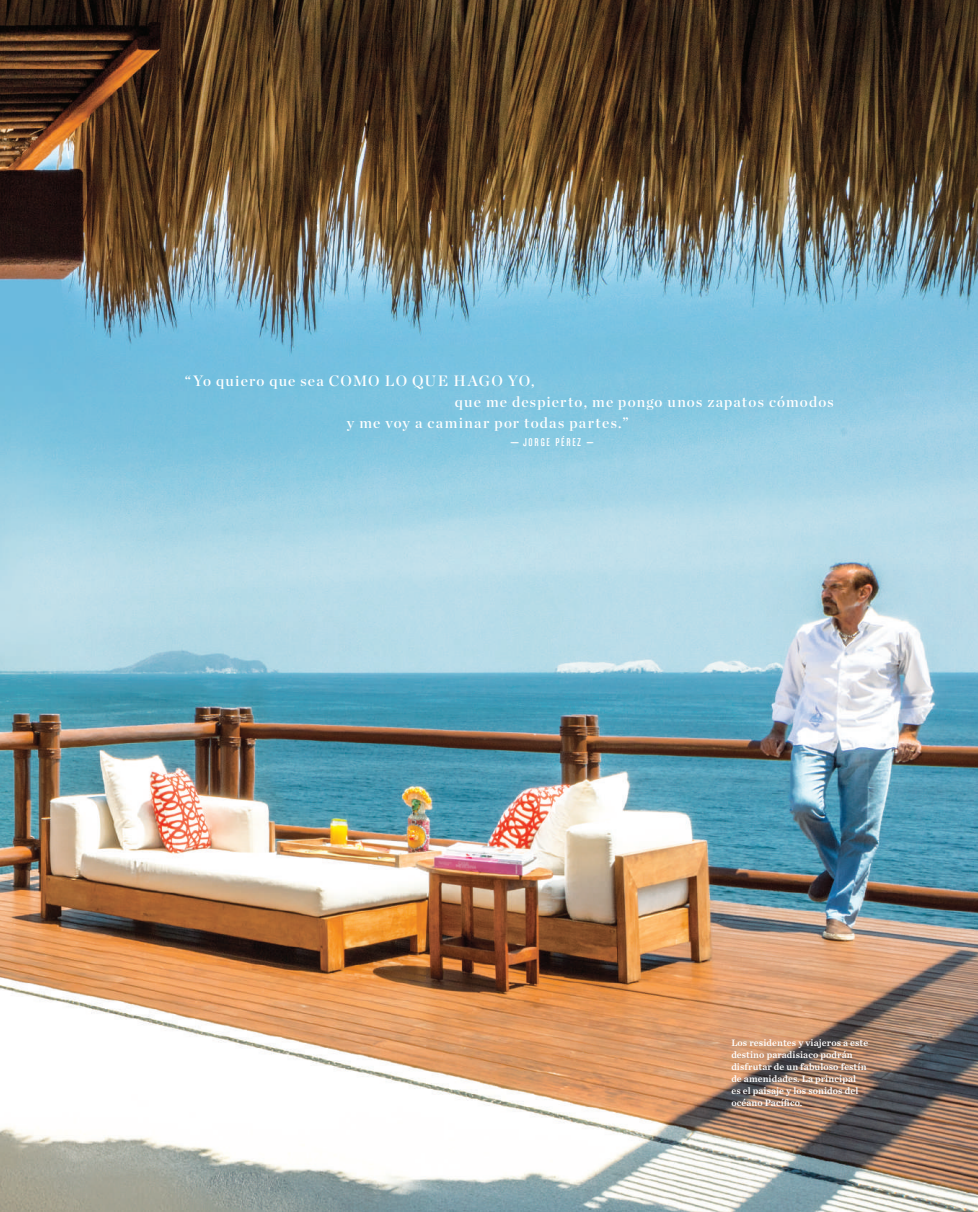
<style>
.page{position:relative;width:978px;height:1212px;background:#fff}
.page>*{position:absolute;margin:0;border:0;box-sizing:border-box;transform-origin:0 0}
.t1{font:15px "Chronicle Display Semi";letter-spacing:.08em;color:#fff}
.t2{font:12px "Chalet Comprime Cologne Eighty";letter-spacing:.15em;color:#fff}
.t3{font:9.75px/12px "Chronicle Text G1 Semi";letter-spacing:.01em;color:#fff}
</style>
<div class="page">
<img style="left:0;top:0;width:978px;height:1212px">
<h1 class="t1" style="left:185px;top:369px;width:351px">“Yo quiero que sea COMO LO QUE HAGO YO,</h1>
<h1 class="t1" style="left:455px;top:390px;width:380px">que me despierto, me pongo unos zapatos cómodos</h1>
<h1 class="t1" style="left:347px;top:411px;width:283px">y me voy a caminar por todas partes.”</h1>
<p class="t2" style="left:511px;top:436px;width:84px">------ JORGE PÉREZ -----</p>
<p class="t3" style="left:731px;top:1036px;width:138px">Los residentes y viajeros a este destino paradisiaco podrán disfrutar de un fabuloso festín de amenidades. La principal<br>es el paisaje y los sonidos del océano Pacífico.</p>
</div>
